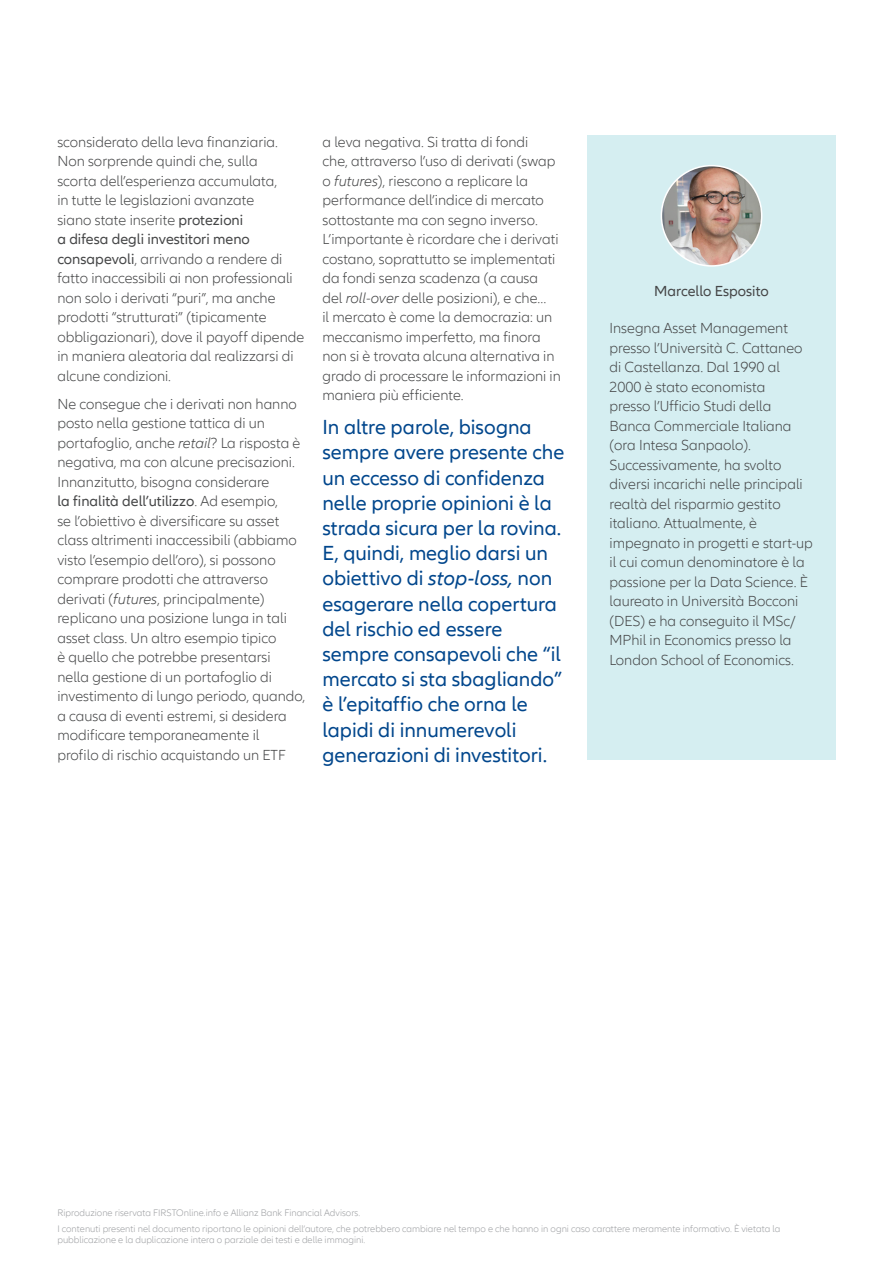
<style>
.page{position:relative;width:893px;height:1263px;background:#fff}
.page>*{position:absolute;margin:0;border:0;box-sizing:border-box;transform-origin:0 0}
.t1{font:21px/25.2px "Allianz Neo";color:#01468c}
.t2{font:300 15px/19.5px "Allianz Neo";color:#454647}
.t3{font:15px "Allianz Neo";color:#454647}
.t4{font:300 9.75px/11.7px "Allianz Neo";color:#9d9fa2}
.s1{font-weight:400}
.s2{font-style:italic}
</style>
<div class="page">
<div style="left:587px;top:135px;width:249px;height:624px;background:#d5eef1"></div>
<img style="left:661px;top:166px;width:101px;height:100px;border-radius:50px">
<div style="left:661px;top:165px;width:101px;height:102px;border:2px solid #fff;border-radius:50%"></div>
<p class="t2" style="left:57px;top:133px;width:248px">sconsiderato della leva finanziaria.<br>Non sorprende quindi che, sulla<br>scorta dell’esperienza accumulata,<br>in tutte le legislazioni avanzate<br>siano state inserite <span class="s1">protezioni<br>a difesa degli investitori meno consapevoli</span>, arrivando a rendere di fatto inaccessibili ai non professionali non solo i derivati “puri”, ma anche prodotti “strutturati” (tipicamente obbligazionari), dove il payoff dipende in maniera aleatoria dal realizzarsi di alcune condizioni.</p>
<p class="t2" style="left:57px;top:395px;width:250px">Ne consegue che i derivati non hanno posto nella gestione tattica di un portafoglio, anche <span class="s2">retail</span>? La risposta è negativa, ma con alcune precisazioni.<br>Innanzitutto, bisogna considerare<br><span class="s1">la finalità dell’utilizzo</span>. Ad esempio,<br>se l’obiettivo è diversificare su asset class altrimenti inaccessibili (abbiamo visto l’esempio dell’oro), si possono comprare prodotti che attraverso derivati (<span class="s2">futures</span>, principalmente) replicano una posizione lunga in tali asset class. Un altro esempio tipico<br>è quello che potrebbe presentarsi nella gestione di un portafoglio di investimento di lungo periodo, quando, a causa di eventi estremi, si desidera modificare temporaneamente il<br>profilo di rischio acquistando un ETF</p>
<p class="t2" style="left:322px;top:133px;width:240px">a leva negativa. Si tratta di fondi<br>che, attraverso l’uso di derivati (swap o <span class="s2">futures</span>), riescono a replicare la performance dell’indice di mercato sottostante ma con segno inverso.<br>L’importante è ricordare che i derivati costano, soprattutto se implementati da fondi senza scadenza (a causa del <span class="s2">roll-over</span> delle posizioni), e che…<br>il mercato è come la democrazia: un meccanismo imperfetto, ma finora non si è trovata alcuna alternativa in grado di processare le informazioni in maniera più efficiente.</p>
<p class="t1" style="left:322px;top:415px;width:243px">In altre parole, bisogna sempre avere presente che un eccesso di confidenza nelle proprie opinioni è la strada sicura per la rovina.<br>E, quindi, meglio darsi un obiettivo di <span class="s2">stop-loss,</span> non esagerare nella copertura del rischio ed essere sempre consapevoli che “il mercato si sta sbagliando” è l’epitaffio che orna le lapidi di innumerevoli generazioni di investitori.</p>
<p class="t3" style="left:654px;top:282px;width:116px">Marcello Esposito</p>
<p class="t2" style="left:609px;top:319px;width:205px">Insegna Asset Management presso l’Università C. Cattaneo di Castellanza. Dal 1990 al<br>2000 è stato economista<br>presso l’Ufficio Studi della<br>Banca Commerciale Italiana (ora Intesa Sanpaolo).<br>Successivamente, ha svolto diversi incarichi nelle principali realtà del risparmio gestito italiano. Attualmente, è impegnato in progetti e start-up il cui comun denominatore è la passione per la Data Science. È laureato in Università Bocconi (DES) e ha conseguito il MSc/<br>MPhil in Economics presso la<br>London School of Economics.</p>
<p class="t4" style="left:57px;top:1207px;width:304px">Riproduzione riservata FIRSTOnline.info e Allianz Bank Financial Advisors.</p>
<p class="t4" style="left:57px;top:1223px;width:724px">I contenuti presenti nel documento riportano le opinioni dell’autore, che potrebbero cambiare nel tempo e che hanno in ogni caso carattere meramente informativo. È vietata la pubblicazione e la duplicazione intera o parziale dei testi e delle immagini.</p>
</div>
